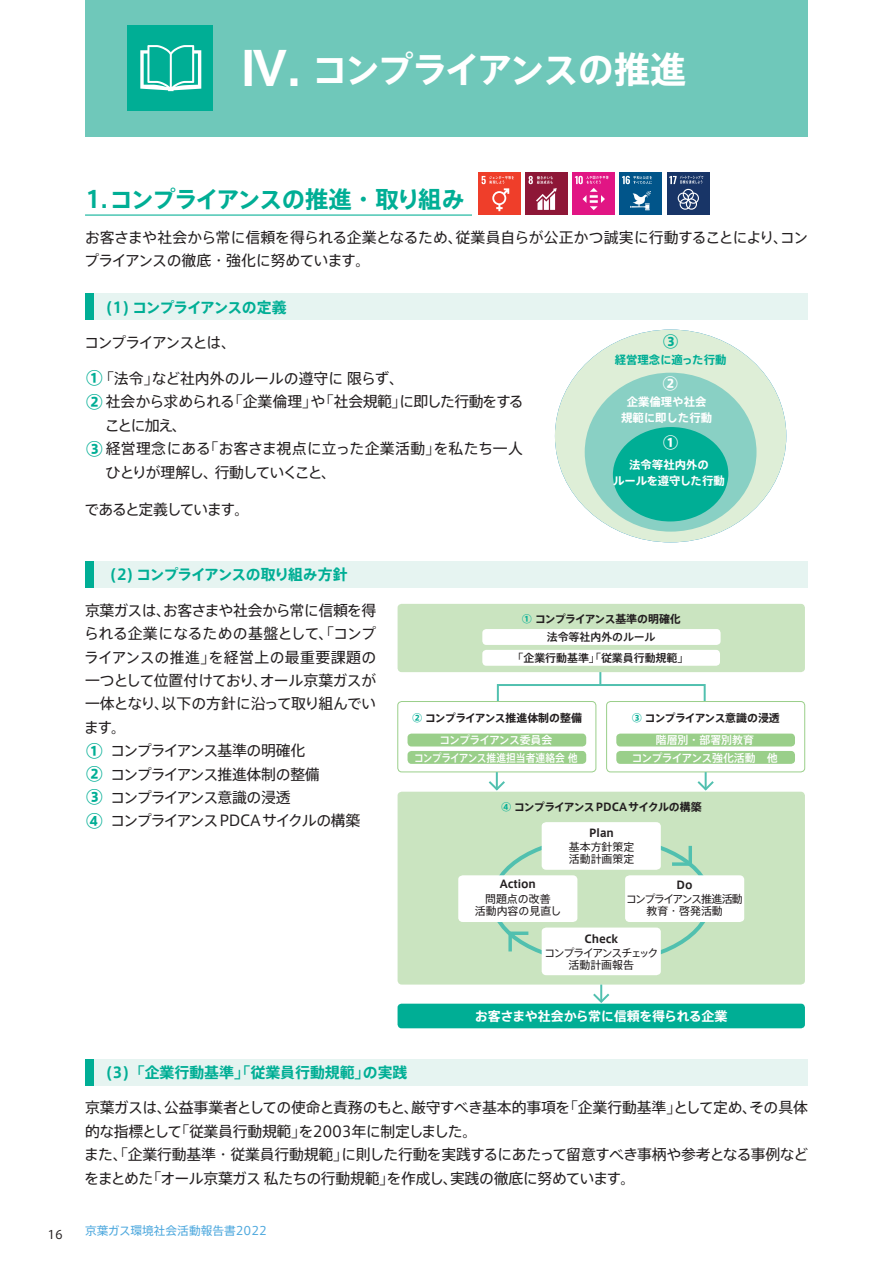
<style>
.page{position:relative;width:893px;height:1263px;background:#fff}
.page>*{position:absolute;margin:0;border:0;box-sizing:border-box;transform-origin:0 0}
.t1{font:700 36.15px "Axis Std";letter-spacing:-.08em;color:#fff}
.t2{font:700 23.4px "Axis Std";letter-spacing:-.08em;color:#00ae95}
.t3{font:700 18.6px/23.4px "Axis Std";color:#00ae95}
.t4{font:700 17.1px "Axis Std";color:#fff}
.t5{font:700 17.1px "Axis Std";color:#00ae95}
.t6{font:14.85px/23.4px "Axis Std";letter-spacing:-.03em;color:#231f20}
.t7{font:700 14.85px "Axis Std";color:#00ae95}
.t8{font:700 14.85px "Axis Std";letter-spacing:-.075em;color:#00ae95}
.t9{font:700 14.85px "Axis Std";letter-spacing:-.08em;color:#00ae95}
.t10{font:14.85px "Axis Std";letter-spacing:-.09em;color:#231f20}
.t11{font:14.85px "Axis Std";letter-spacing:-.1em;color:#231f20}
.t12{font:700 12.9px "Axis Std";letter-spacing:-.03em;color:#fff}
.t13{font:11.7px "Axis Std";color:#4fa9de}
.t14{font:11.7px "Axis Std";color:#231f20}
.t15{font:700 11.4px/15.9px "Axis Std";color:#fff;text-align:center}
.t16{font:700 11.4px "Axis Std";color:#00ae95}
.t17{font:10.95px/11.9px "Axis Std";color:#231f20}
.t18{font:700 10.95px/18.3px "Axis Std";letter-spacing:-.04em;color:#231f20;text-align:center}
.t19{font:700 10.95px "Axis Std";letter-spacing:-.07em;color:#231f20}
.t20{font:10.95px/11.9px "Axis Std";letter-spacing:-.09em;color:#231f20;text-align:center}
.t21{font:10.95px/11.9px "Axis Std";letter-spacing:-.115em;color:#231f20;text-align:center}
.t22{font:700 10.95px "Axis Std";color:#231f20}
.t23{font:500 10.95px "Axis Std";color:#231f20}
.t24{font:500 10.95px "Axis Std";letter-spacing:-.035em;color:#fff;scale:.9 1}
.t25{font:700 10.95px "Axis Std";letter-spacing:-.035em;color:#231f20}
.t26{font:700 10.95px "Axis Std";letter-spacing:-.055em;color:#231f20}
.t27{font:500 10.95px "Axis Std";letter-spacing:-.07em;color:#fff}
.t28{font:500 10.95px "Axis Std";letter-spacing:-.08em;color:#fff}
.t29{font:500 10.95px "Axis Std";color:#fff}
.s1{font-size:46.95px}
.s2{font-weight:700;font-size:18.6px;color:#00ae95}
.s3{color:#00ae95}
.s4{font-weight:500}
</style>
<div class="page">
<div style="left:85px;top:1059px;width:723px;height:27px;background:#e6f4f1"></div>
<div style="left:85px;top:1059px;width:9px;height:27px;background:#00ae95"></div>
<div style="left:85px;top:293px;width:723px;height:27px;background:#e6f4f1"></div>
<div style="left:85px;top:293px;width:9px;height:27px;background:#00ae95"></div>
<div style="left:85px;top:561px;width:723px;height:27px;background:#e6f4f1"></div>
<div style="left:85px;top:561px;width:9px;height:27px;background:#00ae95"></div>
<div style="left:85px;top:0;width:723px;height:136px;background:#6fc8ba"></div>
<div style="left:128px;top:26px;width:85px;height:85px;background:#00ae95"></div>
<hr style="left:85px;top:215px;width:387px;height:1px;background:#00ae95">
<svg style="left:140px;top:45px;width:61px;height:46px"></svg>
<div style="left:478px;top:172px;width:43px;height:43px;background:#ef3e2a"></div>
<svg style="left:481px;top:176px;width:33px;height:35px"></svg>
<div style="left:572px;top:172px;width:43px;height:43px;background:#e11584"></div>
<svg style="left:575px;top:176px;width:34px;height:34px"></svg>
<div style="left:525px;top:172px;width:43px;height:43px;background:#8e1737"></div>
<svg style="left:528px;top:176px;width:29px;height:34px"></svg>
<div style="left:667px;top:172px;width:42px;height:43px;background:#183567"></div>
<svg style="left:669px;top:176px;width:34px;height:34px"></svg>
<div style="left:619px;top:172px;width:43px;height:43px;background:#01558a"></div>
<svg style="left:630px;top:191px;width:21px;height:19px"></svg>
<svg style="left:622px;top:176px;width:30px;height:8px"></svg>
<div style="left:555px;top:330px;width:231px;height:212px;background:#deeed7;border-radius:50%"></div>
<div style="left:585px;top:373px;width:171px;height:159px;background:#89d0c4;border-radius:50%"></div>
<div style="left:613px;top:427px;width:115px;height:95px;background:#00ae95;border-radius:50%"></div>
<div style="left:398px;top:792px;width:407px;height:192px;background:#cae4c0;border-radius:4px"></div>
<div style="left:497px;top:684px;width:209px;height:18px;border:2px solid #51c0af"></div>
<svg style="left:599px;top:672px;width:2px;height:12px"></svg>
<div style="left:398px;top:1004px;width:407px;height:24px;background:#00ae95;border-radius:4px"></div>
<div style="left:542px;top:822px;width:119px;height:48px;background:#fff;border-radius:4px"></div>
<div style="left:458px;top:875px;width:119px;height:47px;background:#fff;border-radius:4px"></div>
<div style="left:625px;top:875px;width:119px;height:47px;background:#fff;border-radius:4px"></div>
<div style="left:542px;top:927px;width:119px;height:48px;background:#fff;border-radius:4px"></div>
<div style="left:398px;top:604px;width:407px;height:68px;background:#cae4c0;border-radius:4px"></div>
<div style="left:482px;top:629px;width:239px;height:16px;background:#fff;border-radius:4px"></div>
<div style="left:482px;top:650px;width:238px;height:16px;background:#fff;border-radius:4px"></div>
<div style="left:398px;top:701px;width:198px;height:71px;border:1px solid #9acf8a;border-radius:4px"></div>
<div style="left:606px;top:701px;width:199px;height:71px;border:1px solid #9acf8a;border-radius:4px"></div>
<div style="left:408px;top:734px;width:178px;height:12px;background:#9acf8a;border-radius:4px"></div>
<div style="left:616px;top:734px;width:179px;height:12px;background:#9acf8a;border-radius:4px"></div>
<div style="left:408px;top:751px;width:178px;height:13px;background:#9acf8a;border-radius:4px"></div>
<div style="left:616px;top:751px;width:179px;height:13px;background:#9acf8a;border-radius:4px"></div>
<svg style="left:591px;top:984px;width:20px;height:20px"></svg>
<svg style="left:487px;top:772px;width:20px;height:20px"></svg>
<svg style="left:695px;top:772px;width:21px;height:20px"></svg>
<svg style="left:669px;top:845px;width:25px;height:22px"></svg>
<svg style="left:507px;top:930px;width:25px;height:22px"></svg>
<h1 class="t1" style="left:240px;top:42px;width:448px"><span class="s1">IV.</span> コンプライアンスの推進</h1>
<p class="t14" style="left:47px;top:1226px;width:17px">16</p>
<h2 class="t2" style="left:85px;top:181px;width:381px">1.コンプライアンスの推進・取り組み</h2>
<p class="t6" style="left:84px;top:224px;width:726px">お客さまや社会から常に信頼を得られる企業となるため、従業員自らが公正かつ誠実に行動することにより、コンプライアンスの徹底・強化に努めています。</p>
<p class="t9" style="left:106px;top:296px;width:182px">(1) コンプライアンスの定義</p>
<p class="t11" style="left:84px;top:331px;width:153px">コンプライアンスとは、</p>
<p class="t3" style="left:85px;top:366px;width:20px">①<br>②</p>
<p class="t3" style="left:85px;top:436px;width:20px">③</p>
<p class="t6" style="left:105px;top:366px;width:420px;text-indent:-6px">「法令」など社内外のルールの遵守に限らず、<br>社会から求められる「企業倫理」や「社会規範」に即した行動をすることに加え、<br>経営理念にある「お客さま視点に立った企業活動」を私たち一人ひとりが理解し、行動していくこと、</p>
<p class="t10" style="left:84px;top:498px;width:166px">であると定義しています。</p>
<p class="t8" style="left:110px;top:563px;width:239px">(2) コンプライアンスの取り組み方針</p>
<p class="t5" style="left:662px;top:329px;width:19px">③</p>
<p class="t16" style="left:615px;top:351px;width:113px">経営理念に適った行動</p>
<p class="t4" style="left:662px;top:371px;width:19px">②</p>
<p class="t15" style="left:621px;top:393px;width:93px">企業倫理や社会規範に即した行動</p>
<p class="t4" style="left:662px;top:429px;width:19px">①</p>
<p class="t15" style="left:613px;top:456px;width:113px">法令等社内外の<br>ルールを遵守した行動</p>
<p class="t6" style="left:84px;top:598px;width:294px">京葉ガスは、お客さまや社会から常に信頼を得られる企業になるための基盤として、「コンプライアンスの推進」を経営上の最重要課題の一つとして位置付けており、オール京葉ガスが一体となり、以下の方針に沿って取り組んでいます。<br><span class="s2">①</span> コンプライアンス基準の明確化<br><span class="s2">②</span> コンプライアンス推進体制の整備<br><span class="s2">③</span> コンプライアンス意識の浸透<br><span class="s2">④</span> コンプライアンスPDCA サイクルの構築</p>
<p class="t18" style="left:522px;top:609px;width:161px"><span class="s3">①</span> コンプライアンス基準の明確化<span class="s4">法令等社内外のルール</span></p>
<p class="t23" style="left:512px;top:649px;width:177px">「企業行動基準」「従業員行動規範」</p>
<p class="t25" style="left:412px;top:709px;width:172px"><span class="s3">②</span> コンプライアンス推進体制の整備</p>
<p class="t26" style="left:631px;top:709px;width:150px"><span class="s3">③</span> コンプライアンス意識の浸透</p>
<p class="t28" style="left:439px;top:732px;width:115px">コンプライアンス委員会</p>
<p class="t29" style="left:656px;top:732px;width:100px">階層別・部署別教育</p>
<p class="t24" style="left:414px;top:749px;width:183px">コンプライアンス推進担当者連絡会 他</p>
<p class="t27" style="left:632px;top:749px;width:147px">コンプライアンス強化活動　他</p>
<p class="t19" style="left:501px;top:798px;width:202px"><span class="s3">④</span> コンプライアンスPDCA サイクルの構築</p>
<p class="t22" style="left:500px;top:875px;width:38px">Action</p>
<p class="t17" style="left:475px;top:892px;width:88px;text-align:center">問題点の改善<br>活動内容の見直し</p>
<p class="t22" style="left:589px;top:824px;width:26px">Plan</p>
<p class="t17" style="left:569px;top:840px;width:67px">基本方針策定活動計画策定</p>
<p class="t22" style="left:677px;top:877px;width:18px">Do</p>
<p class="t20" style="left:626px;top:892px;width:118px">コンプライアンス推進活動教育・啓発活動</p>
<p class="t22" style="left:584px;top:930px;width:35px">Check</p>
<p class="t21" style="left:545px;top:946px;width:116px">コンプライアンスチェック活動計画報告</p>
<p class="t12" style="left:475px;top:1006px;width:254px">お客さまや社会から常に信頼を得られる企業</p>
<p class="t7" style="left:106px;top:1061px;width:303px">(3)「企業行動基準」「従業員行動規範」の実践</p>
<p class="t6" style="left:84px;top:1095px;width:726px">京葉ガスは、公益事業者としての使命と責務のもと、厳守すべき基本的事項を「企業行動基準」として定め、その具体的な指標として「従業員行動規範」を2003年に制定しました。<br>また、「企業行動基準・従業員行動規範」に則した行動を実践するにあたって留意すべき事柄や参考となる事例などをまとめた「オール京葉ガス私たちの行動規範」を作成し、実践の徹底に努めています。</p>
<p class="t13" style="left:85px;top:1222px;width:183px">京葉ガス環境社会活動報告書2022</p>
</div>
